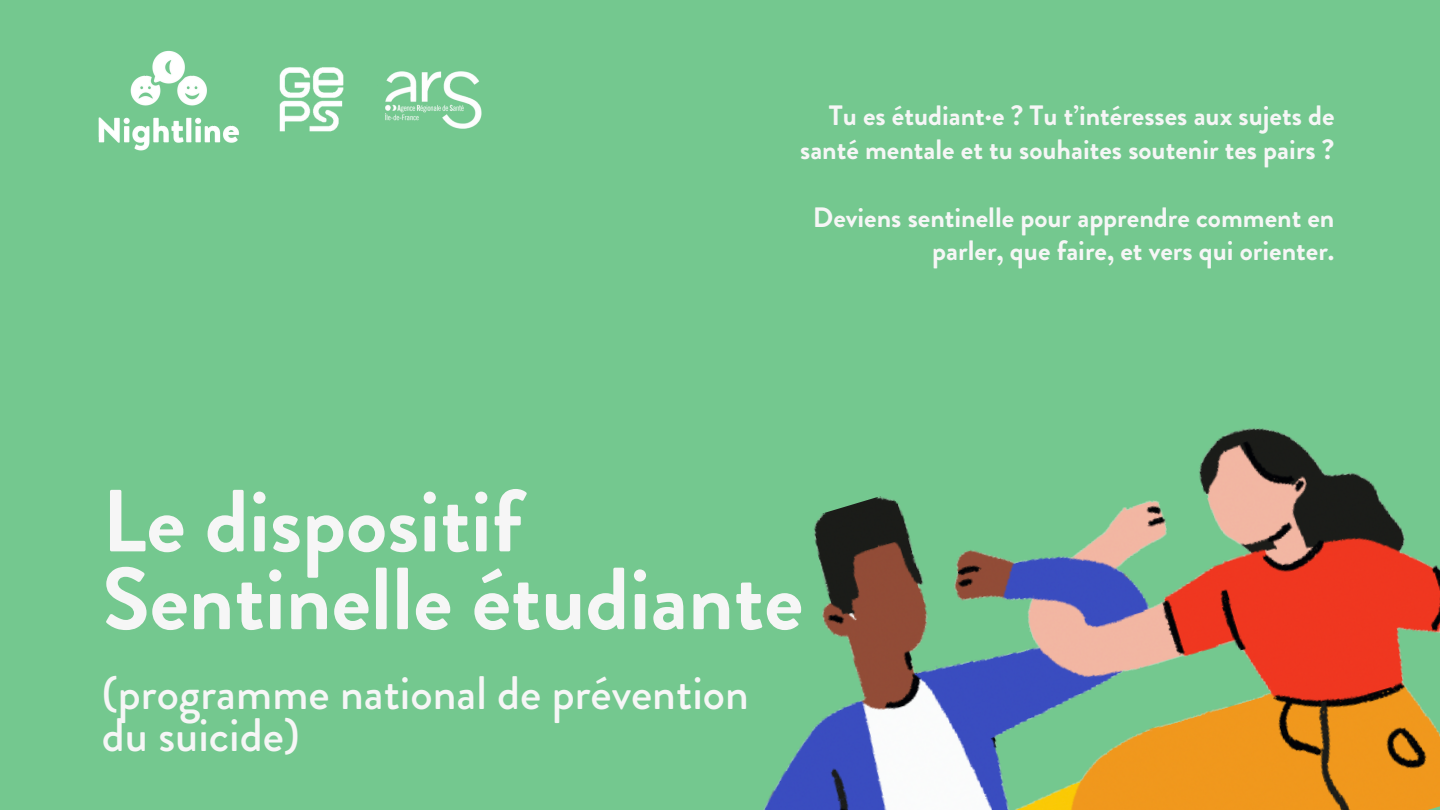
<style>
.page{position:relative;width:1440px;height:810px;background:#74c88f}
.page>*{position:absolute;margin:0;border:0;box-sizing:border-box;transform-origin:0 0}
.t1{font:700 87.9px/77.8px "Brandon Grotesque";color:#f6f6f6}
.t2{font:500 46.9px/41.2px "Brandon Grotesque";color:#f6f6f6}
.t3{font:700 28px/33.8px "Brandon Grotesque";color:#f6f6f6;text-align:right}
</style>
<div class="page">
<img style="left:763px;top:428px;width:677px;height:382px">
<img style="left:98px;top:50px;width:140px;height:101px">
<img style="left:236px;top:61px;width:108px;height:78px">
<img style="left:385px;top:71px;width:97px;height:58px">
<p class="t3" style="left:800px;top:99px;width:536px">Tu es étudiant·e ? Tu t’intéresses aux sujets de santé mentale et tu souhaites soutenir tes pairs ?</p>
<h1 class="t3" style="left:813px;top:200px;width:523px">Deviens sentinelle pour apprendre comment en parler, que faire, et vers qui orienter.</h1>
<p class="t1" style="left:102px;top:483px;width:703px">Le dispositif<br>Sentinelle étudiante</p>
<h2 class="t2" style="left:102px;top:673px;width:649px">(programme national de prévention du suicide)</h2>
</div>
